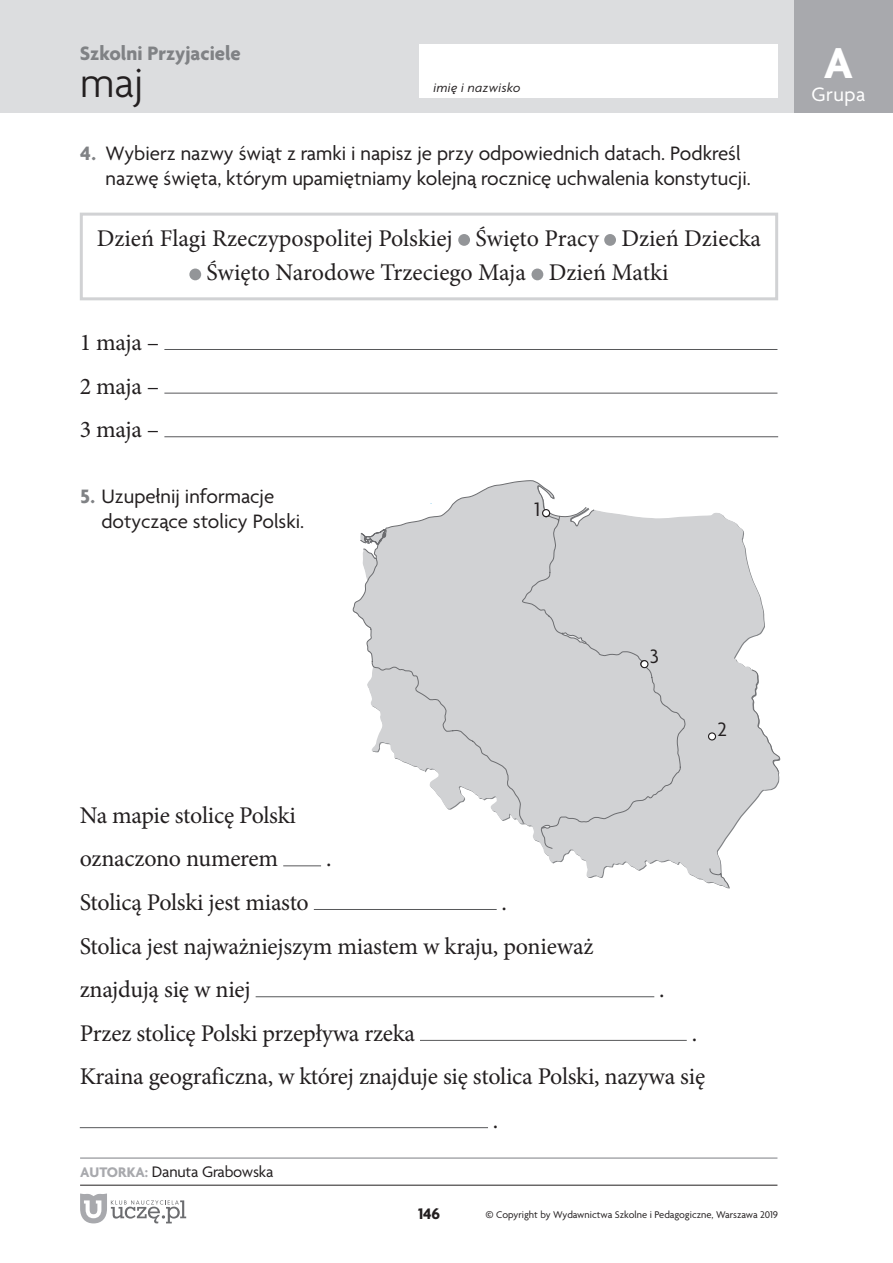
<style>
.page{position:relative;width:893px;height:1263px;background:#fff}
.page>*{position:absolute;margin:0;border:0;box-sizing:border-box;transform-origin:0 0}
.t1{font:700 46.5px "Agenda Pl";color:#fff}
.t2{font:300 45px "Agenda Pl";color:#231f20}
.t3{font:24px/43.7px "Minion Pro";letter-spacing:-.01em;color:#231f20}
.t4{font:21px/25.2px "Agenda Pl";color:#231f20}
.t5{font:700 21px "Agenda Pl";color:#808285}
.t6{font:21px "Agenda Pl";letter-spacing:.025em;color:#fff}
.t7{font:16.5px "Agenda Pl";letter-spacing:-.01em;color:#231f20}
.t8{font:700 16.5px "Agenda Pl";color:#231f20}
.t9{font:italic 13.5px "Agenda Pl";letter-spacing:.025em;color:#231f20}
.t10{font:10.5px "Agenda Pl";color:#231f20}
.s1{font-weight:700;color:#808285}
.s2{font-weight:700;font-size:15px;color:#a8a9ad}
.s3{font-size:13.5px}
</style>
<div class="page">
<div style="left:0;top:0;width:893px;height:113px;background:#dcdddf"></div>
<div style="left:794px;top:0;width:99px;height:113px;background:#a8a9ad"></div>
<div style="left:419px;top:45px;width:358px;height:53px;background:#fff"></div>
<svg style="left:80px;top:1193px;width:106px;height:30px"></svg>
<hr style="left:80px;top:1185px;width:697px;height:1px;background:#231f20">
<hr style="left:80px;top:1157px;width:697px;height:2px;background:#a8a9ad">
<div style="left:458px;top:234px;width:12px;height:12px;background:#939598;border-radius:50%"></div>
<div style="left:604px;top:234px;width:12px;height:12px;background:#939598;border-radius:50%"></div>
<div style="left:189px;top:269px;width:12px;height:11px;background:#939598;border-radius:50%"></div>
<div style="left:531px;top:269px;width:12px;height:11px;background:#939598;border-radius:50%"></div>
<div style="left:80px;top:213px;width:698px;height:87px;border:3px solid #d1d2d4"></div>
<hr style="left:164px;top:349px;width:613px;height:1px;background:#57585a">
<hr style="left:164px;top:393px;width:613px;height:1px;background:#57585a">
<hr style="left:164px;top:436px;width:614px;height:1px;background:#57585a">
<hr style="left:283px;top:865px;width:38px;height:1px;background:#57585a">
<hr style="left:314px;top:909px;width:183px;height:1px;background:#57585a">
<hr style="left:256px;top:996px;width:398px;height:1px;background:#57585a">
<hr style="left:420px;top:1040px;width:267px;height:1px;background:#57585a">
<hr style="left:80px;top:1127px;width:408px;height:1px;background:#57585a">
<svg style="left:353px;top:480px;width:427px;height:408px"></svg>
<svg style="left:561px;top:632px;width:26px;height:12px"></svg>
<svg style="left:360px;top:529px;width:191px;height:300px"></svg>
<div style="left:543px;top:510px;width:7px;height:7px;background:#fff;border-radius:50%"></div>
<div style="left:542px;top:509px;width:8px;height:8px;border:1px solid #231f20;border-radius:50%"></div>
<div style="left:641px;top:661px;width:7px;height:7px;background:#fff;border-radius:50%"></div>
<div style="left:640px;top:660px;width:8px;height:8px;border:1px solid #231f20;border-radius:50%"></div>
<div style="left:708px;top:733px;width:7px;height:7px;background:#fff;border-radius:50%"></div>
<div style="left:708px;top:732px;width:8px;height:8px;border:1px solid #231f20;border-radius:50%"></div>
<p class="t5" style="left:80px;top:40px;width:162px">Szkolni Przyjaciele</p>
<h2 class="t2" style="left:80px;top:56px;width:65px">maj</h2>
<p class="t4" style="left:106px;top:140px;width:647px;text-indent:-26px"><span class="s1">4.</span> Wybierz nazwy świąt z ramki i napisz je przy odpowiednich datach. Podkreśl nazwę święta, którym upamiętniamy kolejną rocznicę uchwalenia konstytucji.</p>
<p class="t3" style="left:207px;top:221px;width:556px;line-height:34.5px;text-indent:-110px">Dzień Flagi Rzeczypospolitej Polskiej Święto Pracy Dzień Dziecka<br>Święto Narodowe Trzeciego Maja Dzień Matki</p>
<p class="t9" style="left:433px;top:79px;width:89px">imię i nazwisko</p>
<p class="t3" style="left:80px;top:320px;width:81px;text-align:justify">1 maja – 2 maja – 3 maja –</p>
<p class="t4" style="left:101px;top:483px;width:204px;text-indent:-21px"><span class="s1">5.</span> Uzupełnij informacje dotyczące stolicy Polski.</p>
<p class="t4" style="left:534px;top:496px;width:7px">1</p>
<h1 class="t1" style="left:824px;top:34px;width:31px">A</h1>
<p class="t6" style="left:811px;top:81px;width:55px">Grupa</p>
<p class="t4" style="left:650px;top:643px;width:11px">3</p>
<p class="t4" style="left:717px;top:717px;width:11px">2</p>
<p class="t3" style="left:80px;top:793px;width:218px">Na mapie stolicę Polski oznaczono numerem</p>
<p class="t3" style="left:326px;top:837px;width:7px">.</p>
<p class="t3" style="left:80px;top:880px;width:231px">Stolicą Polski jest miasto</p>
<p class="t3" style="left:80px;top:880px;width:515px;text-indent:422px">.<br>Stolica jest najważniejszym miastem w kraju, ponieważ znajdują się w niej</p>
<p class="t3" style="left:659px;top:968px;width:7px">.</p>
<p class="t3" style="left:80px;top:1011px;width:337px">Przez stolicę Polski przepływa rzeka</p>
<p class="t3" style="left:692px;top:1011px;width:7px">.</p>
<p class="t3" style="left:80px;top:1055px;width:627px">Kraina geograficzna, w której znajduje się stolica Polski, nazywa się</p>
<p class="t3" style="left:493px;top:1099px;width:7px">.</p>
<p class="t7" style="left:80px;top:1162px;width:195px"><span class="s2">AUTORKA:</span> Danuta Grabowska</p>
<p class="t8" style="left:418px;top:1204px;width:24px">146</p>
<p class="t10" style="left:486px;top:1208px;width:294px"><span class="s3">©</span> Copyright by Wydawnictwa Szkolne i Pedagogiczne, Warszawa 2019</p>
</div>
